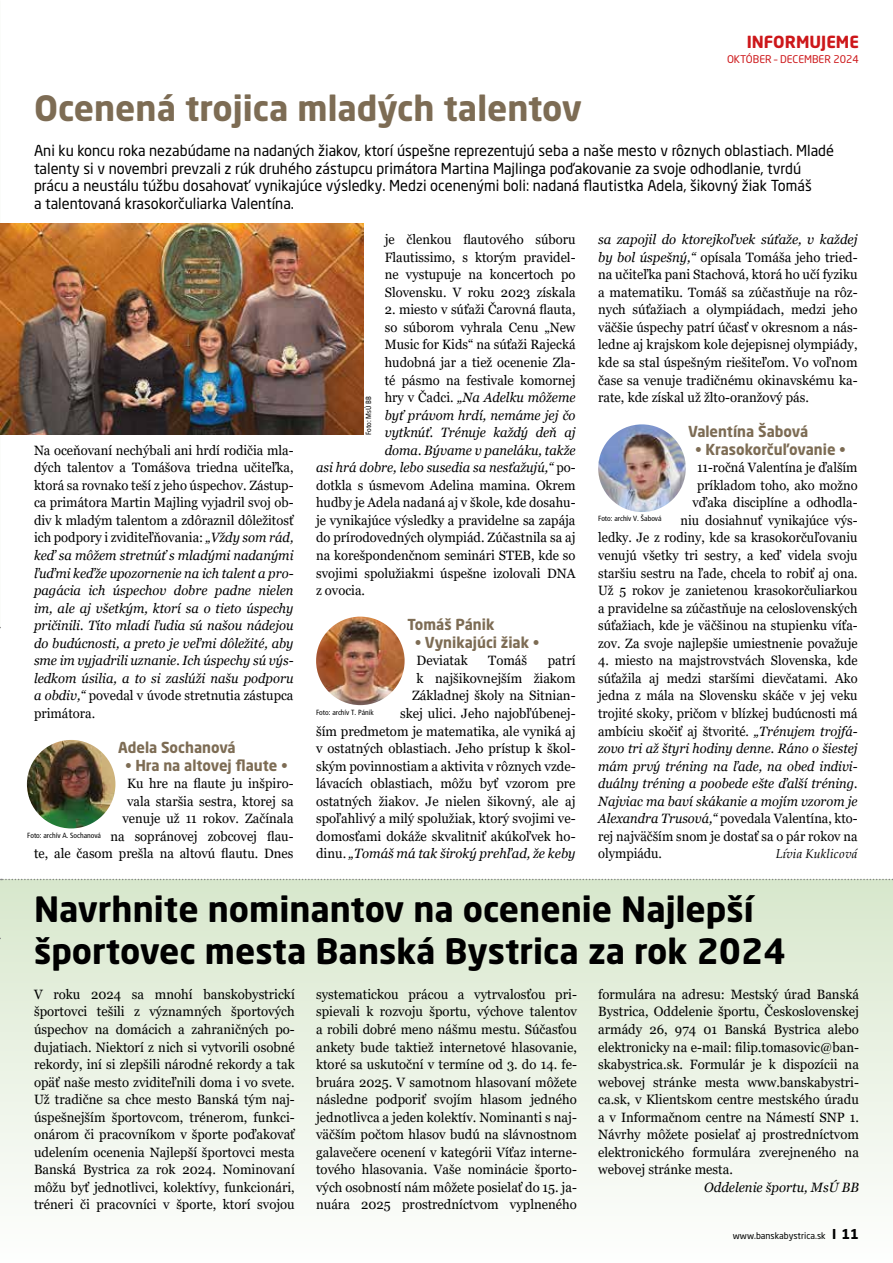
<style>
.page{position:relative;width:893px;height:1263px;background:#fff}
.page>*{position:absolute;margin:0;border:0;box-sizing:border-box;transform-origin:0 0}
.t1{font:700 34.5px/41.4px "Neo Sans Pro";color:#000}
.t2{font:700 34.5px "Neo Sans Pro";color:#7d6c54}
.t3{font:700 16.5px "Neo Sans Pro";color:#cd171a}
.t4{font:15px/17.5px "Neo Sans Pro";color:#000}
.t5{font:700 15px "Neo Sans Pro";color:#7d6c54}
.t6{font:13.5px/17.5px "Georgia";color:#000;text-align:justify}
.t7{font:13.5px/17.5px "Georgia";color:#000;text-align:right;scale:.95 1}
.t8{font:italic 13.5px/17.5px "Georgia";color:#000;text-align:justify;scale:.96 1}
.t9{font:13.5px/17.5px "Georgia";color:#000;text-align:right;scale:.96 1}
.t10{font:italic 13.5px "Georgia";color:#000}
.t11{font:italic 13.35px "URW Palladio TEE";color:#000}
.t12{font:10.5px "Neo Sans Pro";color:#cd171a}
.t13{font:9px "Neo Sans Pro";color:#000}
.t14{font:7.5px "Frutiger Cond CE";color:#000}
.s1{font-style:normal}
.s2{font-style:italic}
.s3{font-weight:700;font-size:13.5px}
</style>
<div class="page">
<div style="left:0;top:879px;width:893px;height:384px;background:linear-gradient(to bottom,#d8e7cc,#fefefe)"></div>
<svg style="left:1px;top:879px;width:892px;height:1px"></svg>
<img style="left:0;top:223px;width:363px;height:212px">
<img style="left:27px;top:740px;width:88px;height:88px;border-radius:44px">
<img style="left:316px;top:617px;width:89px;height:88px;border-radius:44px">
<img style="left:598px;top:424px;width:88px;height:88px;border-radius:44px">
<p class="t3" style="left:747px;top:31px;width:114px">INFORMUJEME</p>
<p class="t12" style="left:727px;top:52px;width:133px">OKTÓBER – DECEMBER 2024</p>
<h1 class="t2" style="left:34px;top:86px;width:550px">Ocenená trojica mladých talentov</h1>
<p class="t4" style="left:34px;top:142px;width:801px">Ani ku koncu roka nezabúdame na nadaných žiakov, ktorí úspešne reprezentujú seba a naše mesto v rôznych oblastiach. Mladé talenty si v novembri prevzali z rúk druhého zástupcu primátora Martina Majlinga poďakovanie za svoje odhodlanie, tvrdú prácu a neustálu túžbu dosahovať vynikajúce výsledky. Medzi ocenenými boli: nadaná flautistka Adela, šikovný žiak Tomáš<br>a talentovaná krasokorčuliarka Valentína.</p>
<p class="t8" style="left:34px;top:441px;width:272px"><span class="s1">Na oceňovaní nechýbali ani hrdí rodičia mla&shy;dých talentov a Tomášova triedna učiteľka, ktorá sa rovnako teší z jeho úspechov. Zástup&shy;ca primátora Martin Majling vyjadril svoj ob&shy;div k mladým talentom a zdôraznil dôležitosť ich podpory i zviditeľňovania:</span> „Vždy som rád, keď sa môžem stretnúť s mladými nadanými ľuďmi keďže upozornenie na ich talent a pro&shy;pagácia ich úspechov dobre padne nielen im, ale aj všetkým, ktorí sa o tieto úspechy pričinili. Títo mladí ľudia sú našou nádejou do budúcnosti, a preto je veľmi dôležité, aby sme im vyjadrili uznanie. Ich úspechy sú výs&shy;ledkom úsilia, a to si zaslúži našu podporu a obdiv,“ <span class="s1">povedal v úvode stretnutia zástupca primátora.</span></p>
<p class="t5" style="left:118px;top:738px;width:119px">Adela Sochanová</p>
<p class="t5" style="left:126px;top:755px;width:163px">• Hra na altovej flaute •</p>
<p class="t9" style="left:34px;top:775px;width:272px">Ku hre na flaute ju inšpiro-<br>vala staršia sestra, ktorej sa<br>venuje už 11 rokov. Začínala<br>na sopránovej zobcovej flau-<br>te, ale časom prešla na altovú flautu. Dnes</p>
<p class="t14" style="left:27px;top:831px;width:75px">Foto: archív A. Sochanová</p>
<p class="t9" style="left:385px;top:231px;width:200px;text-align:justify">je členkou flautového súboru Flautissimo, s ktorým pravidel&shy;ne vystupuje na koncertoch po Slovensku. V roku 2023 získala</p>
<p class="t9" style="left:385px;top:301px;width:200px">2. miesto v súťaži Čarovná flauta,</p>
<p class="t9" style="left:385px;top:319px;width:200px">so súborom vyhrala Cenu „New</p>
<p class="t9" style="left:385px;top:336px;width:200px">Music for Kids“ na súťaži Rajecká</p>
<p class="t9" style="left:385px;top:354px;width:200px">hudobná jar a tiež ocenenie Zla-</p>
<p class="t9" style="left:385px;top:371px;width:200px">té pásmo na festivale komornej</p>
<p class="t8" style="left:385px;top:389px;width:200px"><span class="s1">hry v Čadci.</span> „Na Adelku môžeme</p>
<p class="t8" style="left:385px;top:406px;width:200px">byť právom hrdí, nemáme jej čo</p>
<p class="t8" style="left:385px;top:424px;width:200px">vytknúť. Trénuje každý deň aj</p>
<p class="t8" style="left:385px;top:441px;width:200px">doma. Bývame v paneláku, takže</p>
<p class="t8" style="left:316px;top:459px;width:272px">asi hrá dobre, lebo susedia sa nesťažujú,“ <span class="s1">po-</span></p>
<p class="t9" style="left:316px;top:477px;width:272px">dotkla s úsmevom Adelina mamina. Okrem</p>
<p class="t9" style="left:316px;top:494px;width:272px">hudby je Adela nadaná aj v škole, kde dosahu-</p>
<p class="t9" style="left:316px;top:512px;width:272px">je vynikajúce výsledky a pravidelne sa zapája</p>
<p class="t9" style="left:316px;top:529px;width:272px">do prírodovedných olympiád. Zúčastnila sa aj</p>
<p class="t9" style="left:316px;top:547px;width:272px">na korešpondenčnom seminári STEB, kde so</p>
<p class="t9" style="left:316px;top:564px;width:272px">svojimi spolužiakmi úspešne izolovali DNA</p>
<p class="t9" style="left:316px;top:582px;width:53px">z ovocia.</p>
<p class="t5" style="left:408px;top:615px;width:89px">Tomáš Pánik</p>
<p class="t5" style="left:415px;top:633px;width:126px">• Vynikajúci žiak •</p>
<p class="t6" style="left:417px;top:652px;width:53px">Deviatak</p>
<p class="t6" style="left:488px;top:652px;width:40px">Tomáš</p>
<p class="t14" style="left:364px;top:435px;width:40px;rotate:-90deg">Foto: MsÚ BB</p>
<p class="t6" style="left:316px;top:652px;width:261px;text-align:right">patrí<br>k najšikovnejším žiakom<br>Základnej školy na Sitnian-<br>skej ulici. Jeho najobľúbenej-<br>ším predmetom je matematika, ale vyniká aj v ostatných oblastiach. Jeho prístup k škol&shy;ským povinnostiam a aktivita v rôznych vzde&shy;lávacích oblastiach, môžu byť vzorom pre ostatných žiakov. Je nielen šikovný, ale aj spoľahlivý a milý spolužiak, ktorý svojimi ve&shy;domosťami dokáže skvalitniť akúkoľvek ho&shy;dinu. <span class="s2">„Tomáš má tak široký prehľad, že keby</span></p>
<p class="t14" style="left:316px;top:707px;width:59px">Foto: archív T. Pánik</p>
<p class="t6" style="left:598px;top:231px;width:261px"><span class="s2">sa zapojil do ktorejkoľvek súťaže, v každej by bol úspešný,“</span> opísala Tomáša jeho tried&shy;na učiteľka pani Stachová, ktorá ho učí fyziku a matematiku. Tomáš sa zúčastňuje na rôz&shy;nych súťažiach a olympiádach, medzi jeho väčšie úspechy patrí účasť v okresnom a nás&shy;ledne aj krajskom kole dejepisnej olympiády, kde sa stal úspešným riešiteľom. Vo voľnom čase sa venuje tradičnému okinavskému ka&shy;rate, kde získal už žlto-oranžový pás.</p>
<p class="t5" style="left:688px;top:422px;width:122px">Valentína Šabová</p>
<p class="t5" style="left:696px;top:439px;width:151px">• Krasokorčuľovanie •</p>
<p class="t7" style="left:598px;top:459px;width:275px">11-ročná Valentína je ďalším<br>príkladom toho, ako možno<br>vďaka disciplíne a odhodla-<br>niu dosiahnuť vynikajúce výs-<br>ledky. Je z rodiny, kde sa krasokorčuľovaniu venujú všetky tri sestry, a keď videla svoju staršiu sestru na ľade, chcela to robiť aj ona.<br>Už 5 rokov je zanietenou krasokorčuliarkou a pravidelne sa zúčastňuje na celoslovenských súťažiach, kde je väčšinou na stupienku víťa&shy;zov. Za svoje najlepšie umiestnenie považuje</p>
<p class="t7" style="left:598px;top:652px;width:275px;text-align:justify">4. miesto na majstrovstvách Slovenska, kde súťažila aj medzi staršími dievčatami. Ako jedna z mála na Slovensku skáče v jej veku trojité skoky, pričom v blízkej budúcnosti má ambíciu skočiť aj štvorité. <span class="s2">„Trénujem trojfá&shy;zovo tri až štyri hodiny denne. Ráno o šiestej mám prvý tréning na ľade, na obed indivi&shy;duálny tréning a poobede ešte ďalší tréning.<br>Najviac ma baví skákanie a mojím vzorom je Alexandra Trusová,“</span> povedala Valentína, kto&shy;rej najväčším snom je dostať sa o pár rokov na olympiádu.</p>
<p class="t14" style="left:598px;top:514px;width:65px">Foto: archív V. Šabová</p>
<p class="t11" style="left:776px;top:846px;width:83px">Lívia Kuklicová</p>
<h1 class="t1" style="left:34px;top:888px;width:753px">Navrhnite nominantov na ocenenie Najlepší športovec mesta Banská Bystrica za rok 2024</h1>
<p class="t6" style="left:34px;top:986px;width:262px">V roku 2024 sa mnohí banskobystrickí športovci tešili z významných športových úspechov na domácich a zahraničných po&shy;dujatiach. Niektorí z nich si vytvorili osobné rekordy, iní si zlepšili národné rekordy a tak opäť naše mesto zviditeľnili doma i vo svete.<br>Už tradične sa chce mesto Banská tým naj&shy;úspešnejším športovcom, trénerom, funkci&shy;onárom či pracovníkom v športe poďakovať udelením ocenenia Najlepší športovci mesta Banská Bystrica za rok 2024. Nominovaní môžu byť jednotlivci, kolektívy, funkcionári, tréneri či pracovníci v športe, ktorí svojou</p>
<p class="t6" style="left:316px;top:986px;width:262px">systematickou prácou a vytrvalosťou pri&shy;spievali k rozvoju športu, výchove talentov a robili dobré meno nášmu mestu. Súčasťou ankety bude taktiež internetové hlasovanie, ktoré sa uskutoční v termíne od 3. do 14. fe&shy;bruára 2025. V samotnom hlasovaní môžete následne podporiť svojím hlasom jedného jednotlivca a jeden kolektív. Nominanti s naj&shy;väčším počtom hlasov budú na slávnostnom galavečere ocenení v kategórii Víťaz interne&shy;tového hlasovania. Vaše nominácie športo&shy;vých osobností nám môžete posielať do 15. ja&shy;nuára 2025 prostredníctvom vyplneného</p>
<p class="t6" style="left:598px;top:986px;width:262px">formulára na adresu: Mestský úrad Banská Bystrica, Oddelenie športu, Československej armády 26, 974 01 Banská Bystrica alebo elektronicky na e-mail: filip.tomasovic@ban&shy;skabystrica.sk. Formulár je k dispozícii na webovej stránke mesta www.banskabystri&shy;ca.sk, v Klientskom centre mestského úradu a v Informačnom centre na Námestí SNP 1.<br>Návrhy môžete posielať aj prostredníctvom elektronického formulára zverejneného na webovej stránke mesta.</p>
<p class="t10" style="left:704px;top:1179px;width:156px">Oddelenie športu, MsÚ BB</p>
<p class="t13" style="left:733px;top:1230px;width:128px">www.banskabystrica.sk <span class="s3">I 11</span></p>
</div>
